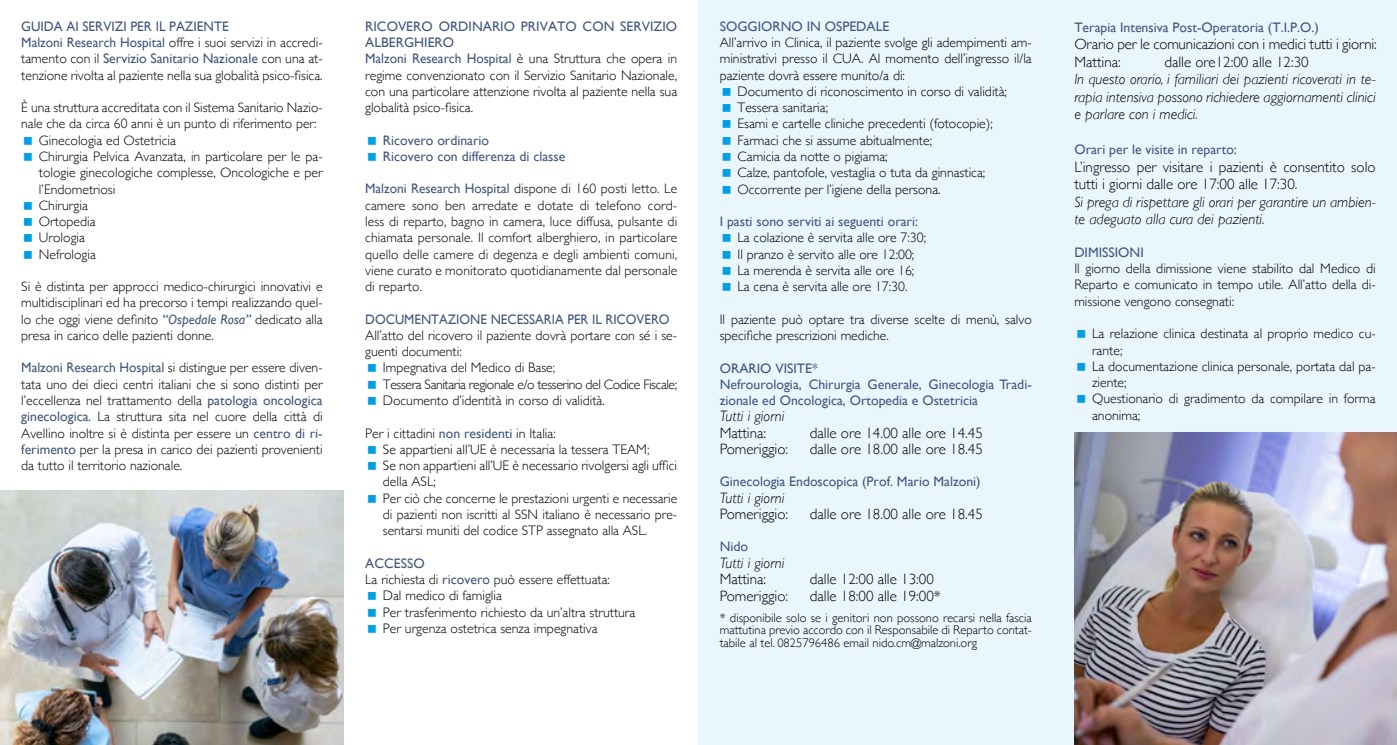
<style>
.page{position:relative;width:1397px;height:745px;background:#fff}
.page>*{position:absolute;margin:0;border:0;box-sizing:border-box;transform-origin:0 0}
.t1{font:300 15px/17.5px "Gill Sans";color:#000}
.t2{font:italic 300 15px/17.5px "Gill Sans";color:#000;text-align:justify}
.t3{font:300 13.75px/16.2px "Gill Sans";color:#000}
.t4{font:13.75px/16.2px "Gill Sans";color:#43587e}
.t5{font:300 13.75px "Gill Sans";letter-spacing:-.03em;color:#000}
.t6{font:13.75px "Gill Sans";color:#43587e;scale:.95 1}
.t7{font:300 12.5px/12.5px "Gill Sans";color:#000;text-align:justify}
.s1{font-weight:400;color:#43587e}
.s2{font-weight:400;font-style:italic;color:#43587e}
</style>
<div class="page">
<img style="left:0;top:490px;width:344px;height:254px">
<div style="left:698px;top:0;width:698px;height:744px;background:#eaf6fe"></div>
<img style="left:1074px;top:432px;width:322px;height:312px">
<p class="t3" style="left:21px;top:17px;width:303px"><span class="s1">GUIDA AI SERVIZI PER IL PAZIENTE<br>Malzoni Research Hospital</span> offre i suoi servizi in accredi&shy;tamento con il <span class="s1">Servizio Sanitario Nazionale</span> con una at&shy;tenzione rivolta al paziente nella sua globalità psico-fisica.</p>
<p class="t3" style="left:21px;top:99px;width:303px">È una struttura accreditata con il Sistema Sanitario Nazio-</p>
<p class="t3" style="left:21px;top:115px;width:297px">nale che da circa 60 anni è un punto di riferimento per:</p>
<p class="t3" style="left:39px;top:131px;width:139px">Ginecologia ed Ostetricia</p>
<p class="t3" style="left:39px;top:147px;width:285px">Chirurgia Pelvica Avanzata, in particolare per le pa-</p>
<p class="t3" style="left:39px;top:164px;width:285px">tologie ginecologiche complesse, Oncologiche e per</p>
<p class="t3" style="left:39px;top:180px;width:78px">l’Endometriosi</p>
<p class="t3" style="left:39px;top:196px;width:50px">Chirurgia</p>
<p class="t3" style="left:39px;top:213px;width:58px">Ortopedia</p>
<p class="t3" style="left:39px;top:229px;width:47px">Urologia</p>
<p class="t3" style="left:39px;top:245px;width:58px">Nefrologia</p>
<p class="t3" style="left:21px;top:278px;width:303px;text-align:justify">Si è distinta per approcci medico-chirurgici innovativi e multidisciplinari ed ha precorso i tempi realizzando quel&shy;lo che oggi viene definito <span class="s2">“Ospedale Rosa”</span> dedicato alla presa in carico delle pazienti donne.</p>
<p class="t3" style="left:21px;top:359px;width:303px;text-align:justify"><span class="s1">Malzoni Research Hospital</span> si distingue per essere diven&shy;tata uno dei dieci centri italiani che si sono distinti per l’eccellenza nel trattamento della <span class="s1">patologia oncologica ginecologica</span>. La struttura sita nel cuore della città di Avellino inoltre si è distinta per essere un <span class="s1">centro di ri&shy;ferimento</span> per la presa in carico dei pazienti provenienti da tutto il territorio nazionale.</p>
<p class="t3" style="left:365px;top:18px;width:313px"><span class="s1">RICOVERO ORDINARIO PRIVATO CON SERVIZIO ALBERGHIERO<br>Malzoni Research Hospital</span> è una Struttura che opera in regime convenzionato con il Servizio Sanitario Nazionale, con una particolare attenzione rivolta al paziente nella sua globalità psico-fisica.</p>
<p class="t4" style="left:383px;top:132px;width:184px">Ricovero ordinario<br>Ricovero con differenza di classe</p>
<p class="t3" style="left:365px;top:180px;width:313px;text-align:justify"><span class="s1">Malzoni Research Hospital</span> dispone di 160 posti letto. Le camere sono ben arredate e dotate di telefono cord&shy;less di reparto, bagno in camera, luce diffusa, pulsante di chiamata personale. Il comfort alberghiero, in particolare quello delle camere di degenza e degli ambienti comuni, viene curato e monitorato quotidianamente dal personale di reparto.</p>
<p class="t6" style="left:365px;top:311px;width:322px">DOCUMENTAZIONE NECESSARIA PER IL RICOVERO</p>
<p class="t3" style="left:365px;top:326px;width:313px">All’atto del ricovero il paziente dovrà portare con sé i se-</p>
<p class="t3" style="left:365px;top:342px;width:98px">guenti documenti:</p>
<p class="t3" style="left:383px;top:359px;width:174px">Impegnativa del Medico di Base;</p>
<p class="t5" style="left:383px;top:373px;width:296px">Tessera Sanitaria regionale e/o tesserino del Codice Fiscale;</p>
<p class="t3" style="left:383px;top:391px;width:223px">Documento d’identità in corso di validità.</p>
<p class="t3" style="left:383px;top:424px;width:296px;text-indent:-18px">Per i cittadini <span class="s1">non residenti</span> in Italia:<br>Se appartieni all’UE è necessaria la tessera TEAM;<br>Se non appartieni all’UE è necessario rivolgersi agli uffici della ASL;<br>Per ciò che concerne le prestazioni urgenti e necessarie di pazienti non iscritti al SSN italiano è necessario pre&shy;sentarsi muniti del codice STP assegnato alla ASL.</p>
<p class="t4" style="left:365px;top:554px;width:61px">ACCESSO</p>
<p class="t3" style="left:365px;top:570px;width:246px">La richiesta di <span class="s1">ricovero</span> può essere effettuata:</p>
<p class="t3" style="left:383px;top:586px;width:120px">Dal medico di famiglia</p>
<p class="t3" style="left:383px;top:603px;width:254px">Per trasferimento richiesto da un’altra struttura</p>
<p class="t3" style="left:383px;top:619px;width:216px">Per urgenza ostetrica senza impegnativa</p>
<p class="t4" style="left:719px;top:18px;width:171px">SOGGIORNO IN OSPEDALE</p>
<p class="t3" style="left:719px;top:34px;width:313px">All’arrivo in Clinica, il paziente svolge gli adempimenti am-</p>
<p class="t3" style="left:719px;top:50px;width:313px">ministrativi presso il CUA. Al momento dell’ingresso il/la</p>
<p class="t3" style="left:719px;top:66px;width:187px">paziente dovrà essere munito/a di:</p>
<p class="t3" style="left:737px;top:83px;width:271px">Documento di riconoscimento in corso di validità;</p>
<p class="t3" style="left:737px;top:99px;width:92px">Tessera sanitaria;</p>
<p class="t3" style="left:737px;top:115px;width:257px">Esami e cartelle cliniche precedenti (fotocopie);</p>
<p class="t3" style="left:737px;top:131px;width:196px">Farmaci che si assume abitualmente;</p>
<p class="t3" style="left:737px;top:148px;width:152px">Camicia da notte o pigiama;</p>
<p class="t3" style="left:737px;top:164px;width:249px">Calze, pantofole, vestaglia o tuta da ginnastica;</p>
<p class="t3" style="left:737px;top:180px;width:205px">Occorrente per l’igiene della persona.</p>
<p class="t4" style="left:719px;top:213px;width:200px">I pasti sono serviti ai seguenti orari:</p>
<p class="t3" style="left:737px;top:229px;width:190px">La colazione è servita alle ore 7:30; Il pranzo è servito alle ore 12:00; La merenda è servita alle ore 16; La cena è servita alle ore 17:30.</p>
<p class="t3" style="left:719px;top:310px;width:313px">Il paziente può optare tra diverse scelte di menù, salvo specifiche prescrizioni mediche.</p>
<p class="t4" style="left:719px;top:359px;width:313px">ORARIO VISITE*<br>Nefrourologia, Chirurgia Generale, Ginecologia Tradi&shy;zionale ed Oncologica, Ortopedia e Ostetricia</p>
<p class="t2" style="left:719px;top:407px;width:66px">Tutti i giorni</p>
<p class="t1" style="left:719px;top:423px;width:48px">Mattina:</p>
<p class="t1" style="left:809px;top:423px;width:174px">dalle ore 14.00 alle ore 14.45</p>
<p class="t1" style="left:719px;top:439px;width:70px">Pomeriggio:</p>
<p class="t1" style="left:809px;top:439px;width:174px">dalle ore 18.00 alle ore 18.45</p>
<p class="t4" style="left:719px;top:473px;width:262px">Ginecologia Endoscopica (Prof. Mario Malzoni)</p>
<p class="t2" style="left:719px;top:488px;width:66px">Tutti i giorni</p>
<p class="t1" style="left:719px;top:504px;width:70px">Pomeriggio:</p>
<p class="t1" style="left:809px;top:504px;width:174px">dalle ore 18.00 alle ore 18.45</p>
<p class="t4" style="left:719px;top:538px;width:30px">Nido</p>
<p class="t2" style="left:719px;top:553px;width:66px">Tutti i giorni</p>
<p class="t1" style="left:719px;top:569px;width:48px">Mattina:</p>
<p class="t1" style="left:809px;top:569px;width:125px">dalle 12:00 alle 13:00</p>
<p class="t1" style="left:719px;top:586px;width:70px">Pomeriggio:</p>
<p class="t1" style="left:809px;top:586px;width:132px">dalle 18:00 alle 19:00*</p>
<p class="t7" style="left:719px;top:610px;width:313px">* disponibile solo se i genitori non possono recarsi nella fascia mattutina previo accordo con il Responsabile di Reparto contat&shy;tabile al tel. 0825796486 email nido.cm@malzoni.org</p>
<p class="t4" style="left:1074px;top:19px;width:246px">Terapia Intensiva Post-Operatoria (T.I.P.O.)</p>
<p class="t1" style="left:1074px;top:35px;width:304px">Orario per le comunicazioni con i medici tutti i giorni:<br>Mattina:</p>
<p class="t1" style="left:1164px;top:52px;width:146px">dalle ore12:00 alle 12:30</p>
<p class="t2" style="left:1074px;top:70px;width:303px">In questo orario, i familiari dei pazienti ricoverati in te&shy;rapia intensiva possono richiedere aggiornamenti clinici e parlare con i medici.</p>
<p class="t4" style="left:1074px;top:141px;width:164px">Orari per le visite in reparto:</p>
<p class="t1" style="left:1074px;top:157px;width:303px">L’ingresso per visitare i pazienti è consentito solo tutti i giorni dalle ore 17:00 alle 17:30.</p>
<p class="t2" style="left:1074px;top:193px;width:303px">Si prega di rispettare gli orari per garantire un ambien&shy;te adeguato alla cura dei pazienti.</p>
<p class="t4" style="left:1074px;top:244px;width:71px">DIMISSIONI</p>
<p class="t3" style="left:1074px;top:260px;width:303px;text-align:justify">Il giorno della dimissione viene stabilito dal Medico di Reparto e comunicato in tempo utile. All’atto della di&shy;missione vengono consegnati:</p>
<p class="t3" style="left:1091px;top:325px;width:285px">La relazione clinica destinata al proprio medico cu&shy;rante;<br>La documentazione clinica personale, portata dal pa&shy;ziente;<br>Questionario di gradimento da compilare in forma anonima;</p>
</div>
